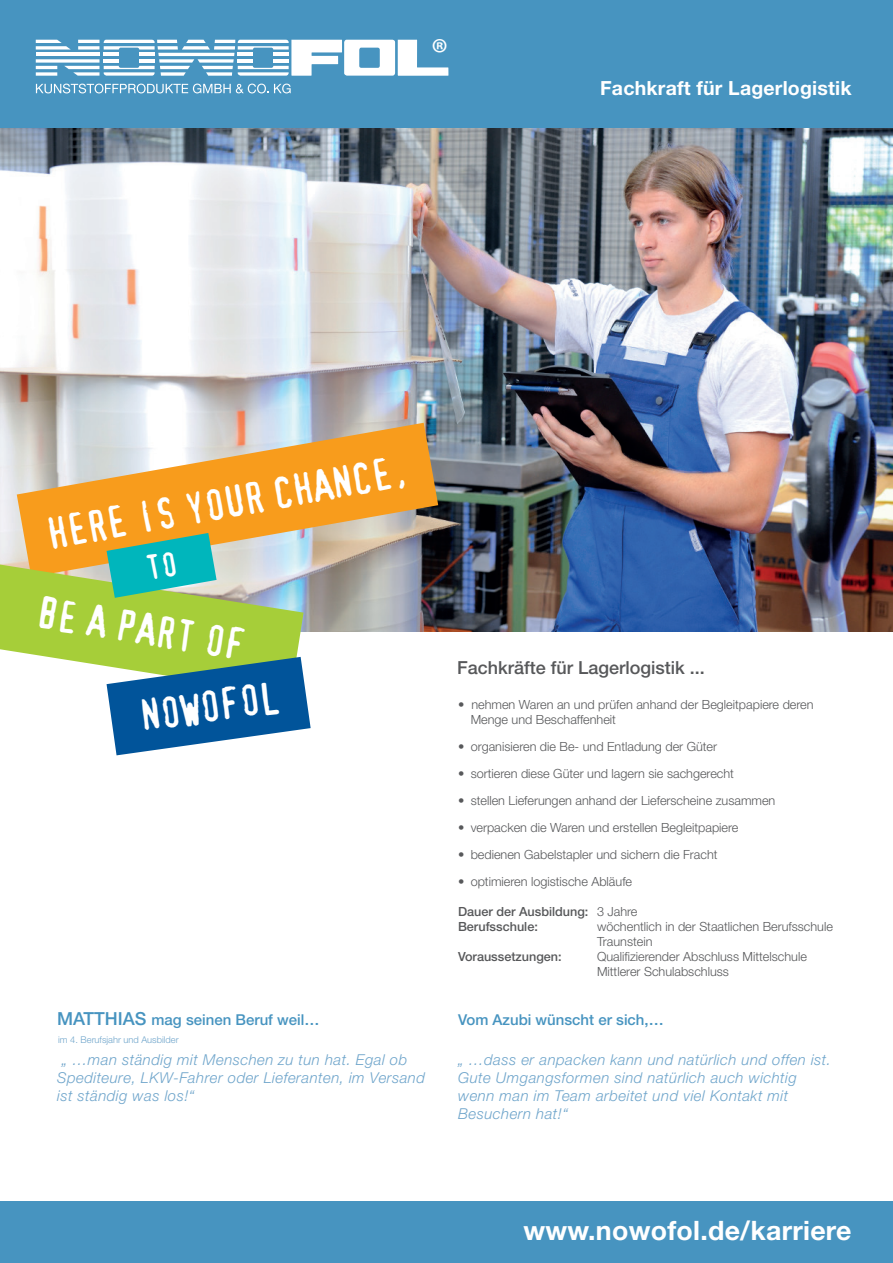
<style>
.page{position:relative;width:893px;height:1263px;background:#fff}
.page>*{position:absolute;margin:0;border:0;box-sizing:border-box;transform-origin:0 0}
.t1{font:42.45px "Confidential";color:#fff}
.t2{font:40.8px "Myriad Pro";color:#fff}
.t3{font:700 26.7px "Helvetica Neue";letter-spacing:.01em;color:#fff}
.t4{font:700 19.5px "Helvetica Neue";letter-spacing:.01em;color:#fff}
.t5{font:500 18px "Helvetica Neue";color:#57585a}
.t6{font:italic 300 15px/18px "Helvetica Neue";letter-spacing:.03em;color:#6fa5cb}
.t7{font:500 15px "Helvetica Neue";color:#4794c0}
.t8{font:300 12.6px/15px "Helvetica Neue";color:#57585a}
.t9{font:500 12.6px "Helvetica Neue";color:#57585a}
.t10{font:300 9.3px "Helvetica Neue";color:#6fa5cb}
.s1{font-size:18px}
.s2{font-weight:300}
</style>
<div class="page">
<img style="left:0;top:127px;width:893px;height:504px">
<svg style="left:17px;top:423px;width:421px;height:154px;fill:#f89c1c"></svg>
<div style="left:0;top:0;width:893px;height:127px;background:#4794c0"></div>
<div style="left:0;top:1201px;width:893px;height:62px;background:#4794c0"></div>
<svg style="left:36px;top:84px;width:255px;height:9px"></svg>
<svg style="left:36px;top:39px;width:412px;height:37px"></svg>
<svg style="left:0;top:533px;width:311px;height:222px"></svg>
<p class="t2" style="left:431px;top:28px;width:19px">®</p>
<p class="t4" style="left:600px;top:76px;width:253px">Fachkraft für Lagerlogistik</p>
<p class="t1" style="left:42px;top:511px;width:374px;rotate:-10deg">HERE IS YOUR CHANCE,</p>
<p class="t1" style="left:41px;top:588px;width:214px;rotate:9deg">BE A PART OF</p>
<p class="t1" style="left:136px;top:692px;width:144px;rotate:-8deg">NOWOFOL</p>
<p class="t7" style="left:57px;top:1011px;width:264px"><span class="s1">MATTHIAS</span> mag seinen Beruf weil…</p>
<p class="t6" style="left:57px;top:1050px;width:369px;text-indent:5px">„ …man ständig mit Menschen zu tun hat. Egal ob<br>Spediteure, LKW-Fahrer oder Lieferanten, im Versand ist ständig was los!“</p>
<p class="t10" style="left:58px;top:1034px;width:122px">im 4. Berufsjahr und Ausbilder</p>
<p class="t5" style="left:457px;top:657px;width:249px">Fachkräfte für Lagerlogistik ...</p>
<p class="t8" style="left:471px;top:697px;width:344px;text-indent:-13px">• nehmen Waren an und prüfen anhand der Begleitpapiere deren<br>Menge und Beschaffenheit</p>
<p class="t8" style="left:458px;top:739px;width:261px">• organisieren die Be- und Entladung der Güter</p>
<p class="t8" style="left:458px;top:766px;width:277px">• sortieren diese Güter und lagern sie sachgerecht</p>
<p class="t8" style="left:458px;top:793px;width:319px">• stellen Lieferungen anhand der Lieferscheine zusammen</p>
<p class="t8" style="left:458px;top:820px;width:282px">• verpacken die Waren und erstellen Begleitpapiere</p>
<p class="t8" style="left:458px;top:847px;width:261px">• bedienen Gabelstapler und sichern die Fracht</p>
<p class="t8" style="left:458px;top:874px;width:176px">• optimieren logistische Abläufe</p>
<p class="t9" style="left:458px;top:904px;width:181px">Dauer der Ausbildung: <span class="s2">3 Jahre</span></p>
<p class="t9" style="left:458px;top:919px;width:81px">Berufsschule:</p>
<p class="t8" style="left:597px;top:919px;width:237px">wöchentlich in der Staatlichen Berufsschule</p>
<p class="t8" style="left:597px;top:934px;width:57px">Traunstein</p>
<p class="t9" style="left:458px;top:949px;width:105px">Voraussetzungen:</p>
<p class="t8" style="left:597px;top:949px;width:211px">Qualifizierender Abschluss Mittelschule</p>
<p class="t8" style="left:597px;top:964px;width:133px">Mittlerer Schulabschluss</p>
<p class="t7" style="left:458px;top:1011px;width:207px">Vom Azubi wünscht er sich,…</p>
<p class="t6" style="left:458px;top:1050px;width:374px">„ …dass er anpacken kann und natürlich und offen ist.<br>Gute Umgangsformen sind natürlich auch wichtig wenn man im Team arbeitet und viel Kontakt mit Besuchern hat!“</p>
<p class="t3" style="left:523px;top:1214px;width:330px">www.nowofol.de/karriere</p>
</div>
